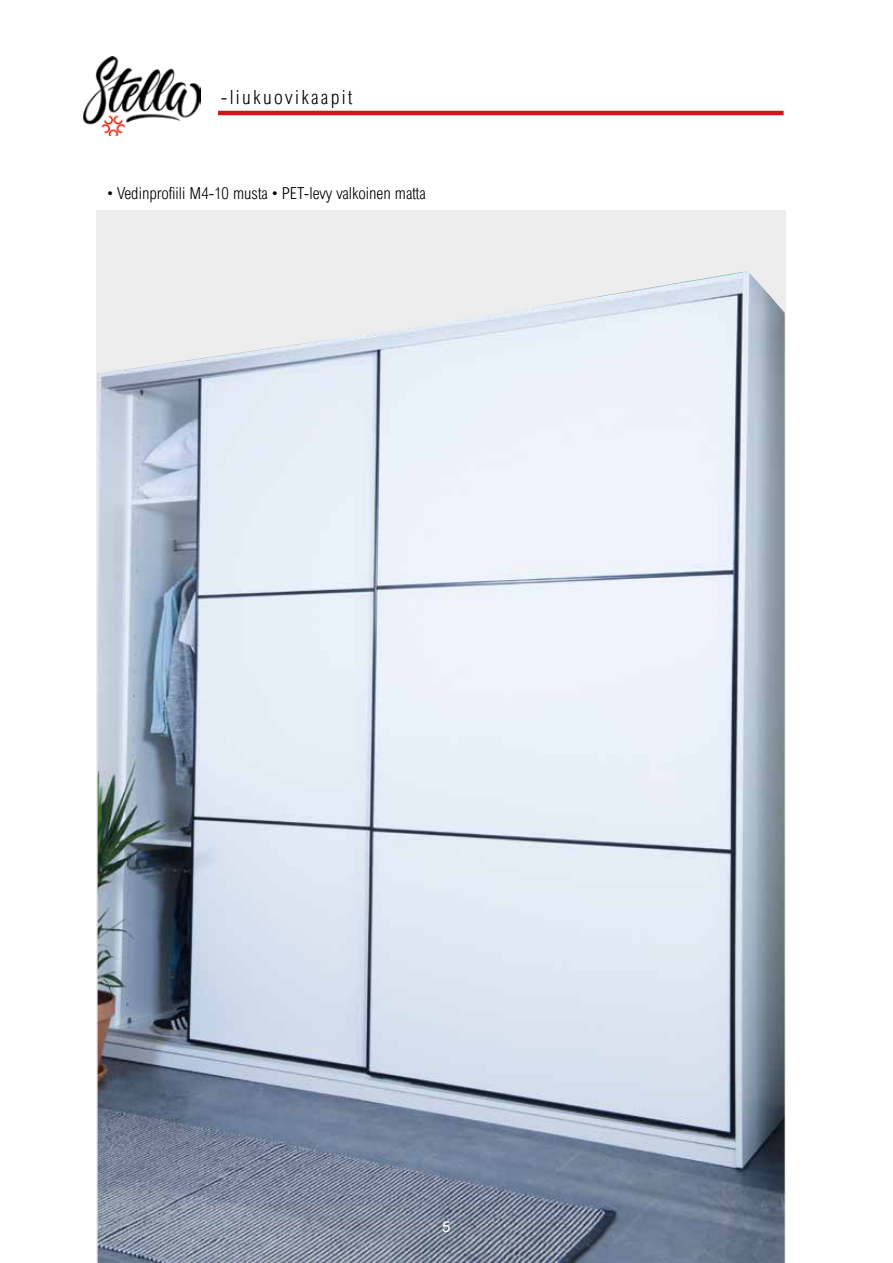
<style>
.page{position:relative;width:893px;height:1263px;background:#fff}
.page>*{position:absolute;margin:0;border:0;box-sizing:border-box;transform-origin:0 0}
.t1{font:300 19.5px "Arial Nova Cond";letter-spacing:.12em;color:#000}
.t2{font:300 16.5px "Arial Nova Cond";color:#000}
.t3{font:15px "Arial";color:#fff}
</style>
<div class="page">
<img style="left:83px;top:56px;width:118px;height:80px">
<hr style="left:218px;top:111px;width:566px;height:4px;background:#cd1719">
<div style="left:96px;top:210px;width:690px;height:1053px;background:#ededed"></div>
<img style="left:98px;top:271px;width:687px;height:992px">
<p class="t1" style="left:221px;top:85px;width:133px">-liukuovikaapit</p>
<p class="t2" style="left:108px;top:183px;width:320px">• Vedinprofiili M4-10 musta • PET-levy valkoinen matta</p>
<p class="t3" style="left:442px;top:1216px;width:10px">5</p>
</div>
